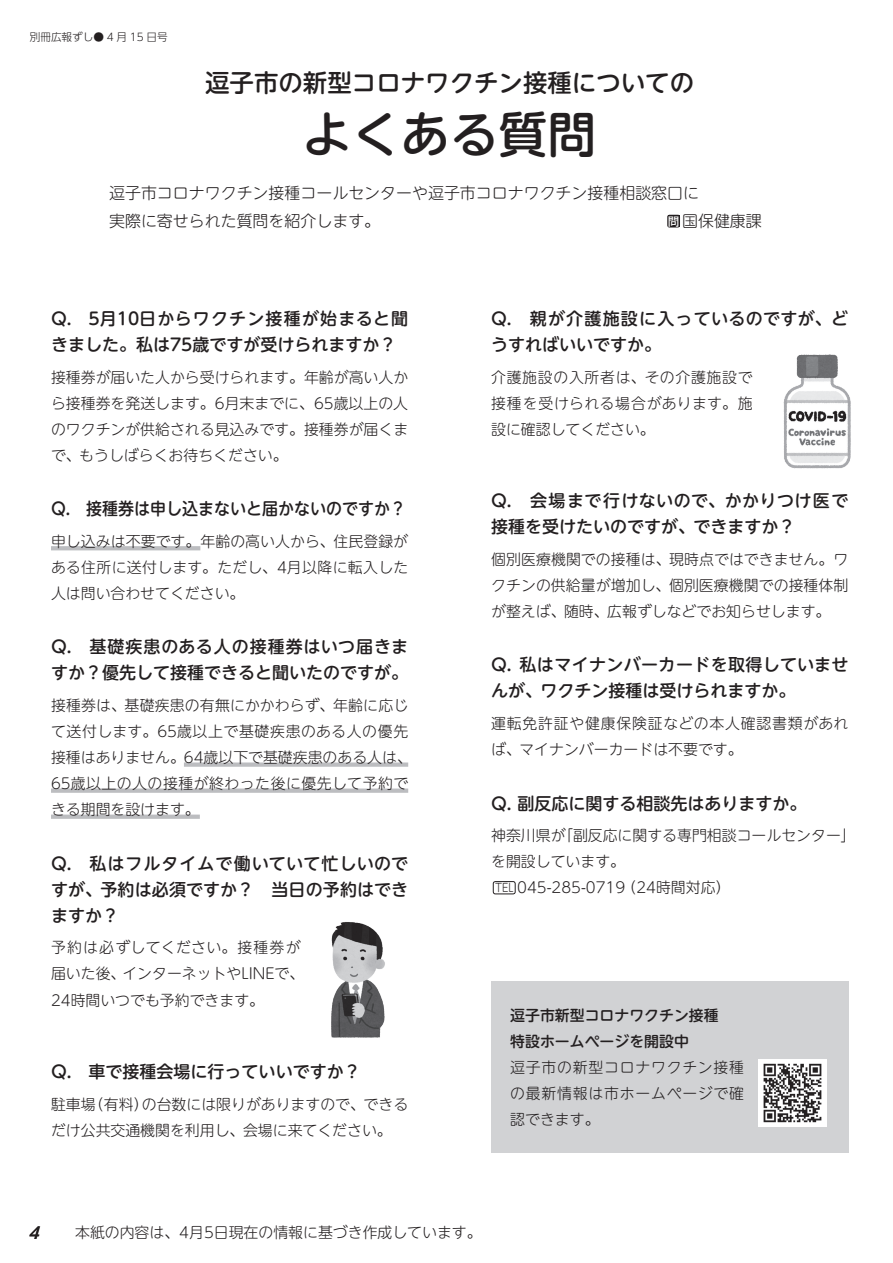
<style>
.page{position:relative;width:893px;height:1263px;background:#fff}
.page>*{position:absolute;margin:0;border:0;box-sizing:border-box;transform-origin:0 0}
.ZOOMUP本文{font:500 48.9px "UD Shin M Go Pro";color:#231f20}
.ZOOMUP本文-2{font:500 24.45px "UD Shin M Go Pro";color:#231f20}
.ZOOMUP本文-3{font:500 16.95px/26.1px "UD Shin M Go Pro";color:#231f20}
.ZOOMUP本文-4{font:500 16.95px/26.1px "UD Shin M Go Pro";letter-spacing:.02em;color:#231f20}
.ZOOMUP本文-5{font:500 16.95px "UD Shin M Go Pro";color:#231f20;scale:.94 1}
.ZOOMUP本文-6{font:300 15.9px "UD Shin M Go Pro";color:#231f20}
.t1{font:italic 500 15.9px "UD Shin Go Pro";color:#231f20}
.ZOOMUP本文-7{font:300 14.85px/26.1px "UD Shin M Go Pro";color:#231f20;text-align:justify}
.ZOOMUP本文-8{font:300 14.85px/26.1px "UD Shin M Go Pro";letter-spacing:.055em;color:#231f20}
.ZOOMUP本文-9{font:500 14.85px "UD Shin M Go Pro";color:#231f20}
.t2{font:300 11.7px "UD Shin M Go Pro";color:#231f20;scale:.88 1}
.t3{font:700 11.7px "Futo Go B101 Pro";color:#fff}
.t4{font:300 10.65px "UD Shin Go Pro";color:#231f20}
</style>
<div class="page">
<hr style="left:51px;top:546px;width:149px;height:4px;background:#bcbdc0">
<div style="left:184px;top:762px;width:224px;height:5px;background:#bcbdc0"></div>
<div style="left:51px;top:788px;width:357px;height:5px;background:#bcbdc0"></div>
<div style="left:51px;top:814px;width:149px;height:5px;background:#bcbdc0"></div>
<div style="left:493px;top:881px;width:22px;height:13px;border:1px solid #231f20;border-radius:2px"></div>
<div style="left:491px;top:982px;width:357px;height:171px;background:#d1d2d4"></div>
<img style="left:758px;top:1060px;width:69px;height:66px">
<svg style="left:667px;top:215px;width:13px;height:12px"></svg>
<div style="left:668px;top:215px;width:11px;height:12px;background:#231f20"></div>
<img style="left:783px;top:354px;width:68px;height:115px">
<img style="left:331px;top:922px;width:54px;height:116px">
<p class="t4" style="left:30px;top:29px;width:139px">別冊広報ずし● 4 月 15 日号</p>
<p class="ZOOMUP本文-2" style="left:205px;top:63px;width:490px">逗子市の新型コロナワクチン接種についての</p>
<p class="ZOOMUP本文" style="left:303px;top:94px;width:295px">よくある質問</p>
<p class="ZOOMUP本文-6" style="left:109px;top:180px;width:591px">逗子市コロナワクチン接種コールセンターや逗子市コロナワクチン接種相談窓口に</p>
<p class="t3" style="left:668px;top:212px;width:13px">問</p>
<p class="ZOOMUP本文-6" style="left:682px;top:208px;width:81px">国保健康課</p>
<p class="ZOOMUP本文-3" style="left:51px;top:304px;width:359px">Q.　5月10日からワクチン接種が始まると聞きました。私は75歳ですが受けられますか？</p>
<p class="ZOOMUP本文-7" style="left:51px;top:363px;width:359px">接種券が届いた人から受けられます。年齢が高い人から接種券を発送します。6月末までに、65歳以上の人のワクチンが供給される見込みです。接種券が届くまで、もうしばらくお待ちください。</p>
<p class="ZOOMUP本文-5" style="left:51px;top:495px;width:379px">Q.　接種券は申し込まないと届かないのですか？</p>
<p class="ZOOMUP本文-7" style="left:51px;top:527px;width:359px">申し込みは不要です。年齢の高い人から、住民登録がある住所に送付します。ただし、4月以降に転入した人は問い合わせてください。</p>
<p class="ZOOMUP本文-3" style="left:51px;top:633px;width:359px">Q.　基礎疾患のある人の接種券はいつ届きますか？優先して接種できると聞いたのですが。</p>
<p class="ZOOMUP本文-7" style="left:51px;top:691px;width:362px;text-align:left">接種券は、基礎疾患の有無にかかわらず、年齢に応じて送付します。65歳以上で基礎疾患のある人の優先接種はありません。64歳以下で基礎疾患のある人は、<br>65歳以上の人の接種が終わった後に優先して予約できる期間を設けます。</p>
<p class="ZOOMUP本文-3" style="left:51px;top:849px;width:359px;text-align:justify">Q.　私はフルタイムで働いていて忙しいのですが、予約は必須ですか？　当日の予約はできますか？</p>
<p class="ZOOMUP本文-7" style="left:51px;top:934px;width:255px;text-align:left">予約は必ずしてください。接種券が届いた後、インターネットやLINEで、<br>24時間いつでも予約できます。</p>
<p class="ZOOMUP本文-3" style="left:51px;top:1058px;width:311px">Q.　車で接種会場に行っていいですか？</p>
<p class="ZOOMUP本文-7" style="left:51px;top:1090px;width:359px">駐車場（有料）の台数には限りがありますので、できるだけ公共交通機関を利用し、会場に来てください。</p>
<p class="ZOOMUP本文-4" style="left:491px;top:304px;width:359px">Q.　親が介護施設に入っているのですが、どうすればいいですか。</p>
<p class="ZOOMUP本文-7" style="left:491px;top:363px;width:263px">介護施設の入所者は、その介護施設で接種を受けられる場合があります。施設に確認してください。</p>
<p class="ZOOMUP本文-4" style="left:491px;top:487px;width:359px">Q.　会場まで行けないので、かかりつけ医で接種を受けたいのですが、できますか？</p>
<p class="ZOOMUP本文-7" style="left:491px;top:545px;width:359px">個別医療機関での接種は、現時点ではできません。ワクチンの供給量が増加し、個別医療機関での接種体制が整えば、随時、広報ずしなどでお知らせします。</p>
<p class="ZOOMUP本文-3" style="left:491px;top:651px;width:359px">Q. 私はマイナンバーカードを取得していませんが、ワクチン接種は受けられますか。</p>
<p class="ZOOMUP本文-8" style="left:491px;top:710px;width:359px">運転免許証や健康保険証などの本人確認書類があれば、マイナンバーカードは不要です。</p>
<p class="ZOOMUP本文-3" style="left:491px;top:789px;width:317px">Q. 副反応に関する相談先はありますか。</p>
<p class="ZOOMUP本文-7" style="left:491px;top:822px;width:366px">神奈川県が「副反応に関する専門相談コールセンター」を開設しています。</p>
<p class="t2" style="left:495px;top:878px;width:22px">TEL</p>
<p class="ZOOMUP本文-7" style="left:517px;top:874px;width:215px">045-285-0719（24時間対応）</p>
<p class="ZOOMUP本文-9" style="left:510px;top:1003px;width:210px">逗子市新型コロナワクチン接種</p>
<p class="ZOOMUP本文-9" style="left:510px;top:1029px;width:180px">特設ホームページを開設中</p>
<p class="ZOOMUP本文-7" style="left:510px;top:1053px;width:235px">逗子市の新型コロナワクチン接種の最新情報は市ホームページで確認できます。</p>
<p class="t1" style="left:28px;top:1220px;width:19px">4</p>
<p class="ZOOMUP本文-7" style="left:75px;top:1218px;width:408px">本紙の内容は、4月5日現在の情報に基づき作成しています。</p>
</div>
